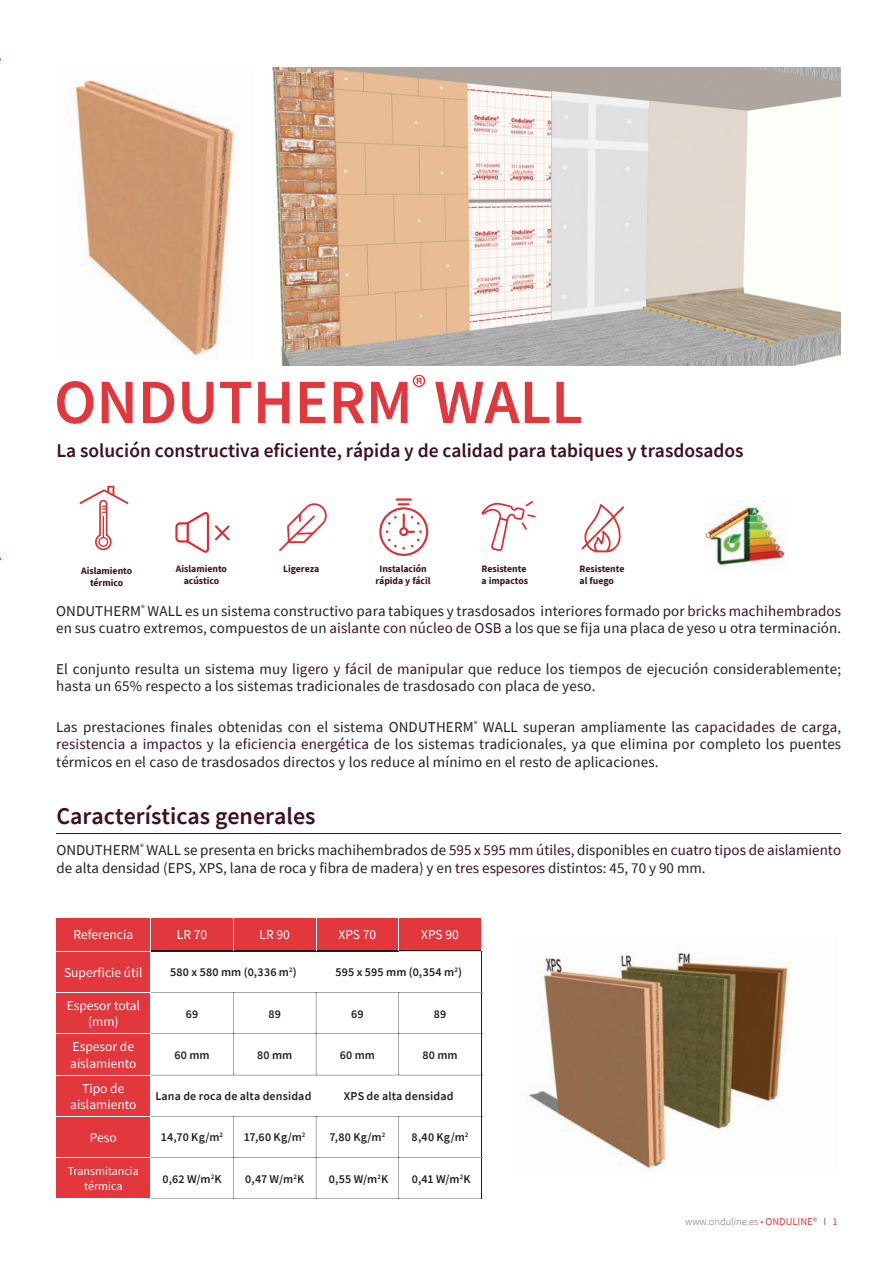
<style>
.page{position:relative;width:893px;height:1263px;background:#fff}
.page>*{position:absolute;margin:0;border:0;box-sizing:border-box;transform-origin:0 0}
.t1{font:600 63px "Source Sans Pro";color:#e1373d}
.t2{font:600 24px "Source Sans Pro";color:#3f0f1f}
.t3{font:600 19.5px "Source Sans Pro";color:#3f0f1f}
.t4{font:15px/16.5px "Source Sans Pro";letter-spacing:.01em;color:#231f20}
.t5{font:13.5px/16.2px "Source Sans Pro";color:#fff;text-align:center}
.t6{font:600 12px "Source Sans Pro";letter-spacing:.015em;color:#231f20}
.t7{font:12px/14.4px "Source Sans Pro";color:#fff;text-align:center}
.t8{font:300 10.5px "Source Sans Pro";color:#806361}
.t9{font:700 9.75px/11.7px "Source Sans Pro";color:#3f0f1f}
.s1{color:#3f0f1f}
.s2{color:#e1373d}
.s3{font-weight:400;color:#e1373d}
.s4{font-weight:400}
</style>
<div class="page">
<img style="left:272px;top:67px;width:569px;height:298px">
<img style="left:73px;top:80px;width:167px;height:278px">
<svg style="left:413px;top:375px;width:12px;height:12px"></svg>
<img style="left:528px;top:952px;width:264px;height:217px">
<svg style="left:279px;top:503px;width:48px;height:48px"></svg>
<svg style="left:80px;top:486px;width:48px;height:65px"></svg>
<svg style="left:481px;top:501px;width:55px;height:50px"></svg>
<img style="left:704px;top:500px;width:81px;height:69px">
<svg style="left:582px;top:504px;width:42px;height:48px"></svg>
<hr style="left:396px;top:498px;width:16px;height:3px;background:#db3033">
<svg style="left:379px;top:503px;width:49px;height:53px"></svg>
<svg style="left:175px;top:512px;width:34px;height:41px"></svg>
<svg style="left:215px;top:525px;width:15px;height:15px"></svg>
<div style="left:56px;top:918px;width:425px;height:280px;background:#e1373d"></div>
<svg style="left:152px;top:952px;width:329px;height:164px"></svg>
<hr style="left:56px;top:951px;width:95px;height:1px;background:#fff">
<hr style="left:151px;top:951px;width:1px;height:41px;background:#fff">
<hr style="left:316px;top:951px;width:1px;height:41px;background:#fff">
<hr style="left:56px;top:992px;width:95px;height:1px;background:#fff">
<hr style="left:56px;top:1033px;width:95px;height:1px;background:#fff">
<hr style="left:56px;top:1075px;width:95px;height:1px;background:#fff">
<hr style="left:151px;top:1075px;width:1px;height:41px;background:#fff">
<hr style="left:316px;top:1075px;width:1px;height:41px;background:#fff">
<hr style="left:56px;top:1116px;width:95px;height:1px;background:#fff">
<hr style="left:56px;top:1157px;width:95px;height:1px;background:#fff">
<hr style="left:151px;top:951px;width:82px;height:1px;background:#231f20">
<hr style="left:233px;top:951px;width:83px;height:1px;background:#231f20">
<hr style="left:316px;top:951px;width:83px;height:1px;background:#231f20">
<svg style="left:399px;top:951px;width:82px;height:1px"></svg>
<hr style="left:481px;top:951px;width:1px;height:41px;background:#231f20">
<svg style="left:151px;top:992px;width:331px;height:84px"></svg>
<hr style="left:481px;top:1075px;width:1px;height:41px;background:#231f20">
<hr style="left:151px;top:918px;width:1px;height:33px;background:#fff">
<hr style="left:233px;top:918px;width:1px;height:33px;background:#fff">
<hr style="left:316px;top:918px;width:1px;height:33px;background:#fff">
<hr style="left:399px;top:918px;width:1px;height:33px;background:#fff">
<div style="left:170px;top:967px;width:118px;height:11px;background:#fff"></div>
<svg style="left:289px;top:967px;width:7px;height:11px"></svg>
<div style="left:336px;top:967px;width:117px;height:11px;background:#fff"></div>
<svg style="left:455px;top:967px;width:6px;height:11px"></svg>
<div style="left:186px;top:1010px;width:12px;height:8px;background:#fff"></div>
<div style="left:269px;top:1010px;width:11px;height:8px;background:#fff"></div>
<div style="left:352px;top:1010px;width:11px;height:8px;background:#fff"></div>
<div style="left:434px;top:1010px;width:12px;height:8px;background:#fff"></div>
<div style="left:175px;top:1051px;width:34px;height:8px;background:#fff"></div>
<div style="left:258px;top:1051px;width:34px;height:8px;background:#fff"></div>
<div style="left:340px;top:1051px;width:34px;height:8px;background:#fff"></div>
<div style="left:423px;top:1051px;width:34px;height:8px;background:#fff"></div>
<div style="left:156px;top:1092px;width:155px;height:8px;background:#fff"></div>
<div style="left:344px;top:1092px;width:109px;height:8px;background:#fff"></div>
<svg style="left:151px;top:1116px;width:331px;height:83px"></svg>
<div style="left:464px;top:1175px;width:7px;height:7px;background:#fff"></div>
<hr style="left:56px;top:833px;width:785px;height:1px;background:#3f0f1f">
<h1 class="t1" style="left:54px;top:361px;width:530px">ONDUTHERM WALL</h1>
<h3 class="t3" style="left:56px;top:438px;width:689px">La solución constructiva eficiente, rápida y de calidad para tabiques y trasdosados</h3>
<p class="t9" style="left:81px;top:565px;width:53px">Aislamiento</p>
<p class="t9" style="left:283px;top:563px;width:38px">Ligereza</p>
<p class="t9" style="left:90px;top:577px;width:35px">térmico</p>
<p class="t9" style="left:176px;top:563px;width:53px;text-align:center">Aislamiento acústico</p>
<p class="t9" style="left:376px;top:563px;width:57px;text-align:center">Instalación rápida y fácil</p>
<p class="t9" style="left:482px;top:563px;width:48px">Resistente a impactos</p>
<p class="t9" style="left:580px;top:563px;width:46px">Resistente al fuego</p>
<p class="t4" style="left:56px;top:603px;width:787px">ONDUTHERM<sup>®</sup> WALL es un sistema constructivo para tabiques y trasdosados interiores formado por <span class="s1">bricks machihembrados </span>en sus cuatro extremos, compuestos de un <span class="s1">aislante con núcleo de OSB</span> a los que se fija una placa de yeso u otra terminación.</p>
<p class="t4" style="left:56px;top:661px;width:786px">El conjunto resulta un sistema muy <span class="s1">ligero y fácil de manipular</span> que reduce los tiempos de ejecución considerablemente; hasta un 65% respecto a los sistemas tradicionales de trasdosado con placa de yeso.</p>
<p class="t4" style="left:56px;top:719px;width:787px">Las prestaciones finales obtenidas con el sistema ONDUTHERM<sup>®</sup> WALL superan ampliamente las <span class="s1">capacidades de carga</span>, <span class="s1">resistencia a impactos</span> y la <span class="s1">eficiencia energética</span> de los sistemas tradicionales, ya que elimina por completo los puentes</p>
<p class="t4" style="left:56px;top:753px;width:604px">térmicos en el caso de trasdosados directos y los reduce al mínimo en el resto de aplicaciones.</p>
<h2 class="t2" style="left:56px;top:801px;width:261px">Características generales</h2>
<p class="t4" style="left:56px;top:841px;width:786px;line-height:18px">ONDUTHERM<sup>®</sup> WALL se presenta en bricks machihembrados de <span class="s1">595 x 595 mm útiles</span>, disponibles en <span class="s1">cuatro tipos de aislamiento </span>de alta densidad (EPS, XPS, lana de roca y fibra de madera) y en <span class="s1">tres espesores</span> distintos: 45, 70 y 90 mm.</p>
<p class="t5" style="left:74px;top:927px;width:61px">Referencia</p>
<p class="t5" style="left:177px;top:927px;width:32px">LR 70</p>
<p class="t5" style="left:260px;top:927px;width:32px">LR 90</p>
<p class="t5" style="left:338px;top:927px;width:39px">XPS 70</p>
<p class="t5" style="left:421px;top:927px;width:39px">XPS 90</p>
<p class="t5" style="left:64px;top:964px;width:80px">Superficie útil</p>
<p class="t6" style="left:170px;top:964px;width:128px">580 x 580 mm (0,336 m<sup>2</sup>)</p>
<p class="t6" style="left:336px;top:964px;width:128px">595 x 595 mm (0,354 m<sup>2</sup>)</p>
<p class="t5" style="left:67px;top:997px;width:75px">Espesor total (mm)</p>
<p class="t6" style="left:186px;top:1006px;width:14px">69</p>
<p class="t6" style="left:268px;top:1006px;width:14px">89</p>
<p class="t6" style="left:351px;top:1006px;width:14px">69</p>
<p class="t6" style="left:434px;top:1006px;width:14px">89</p>
<p class="t5" style="left:70px;top:1039px;width:68px;text-align:left">Espesor de aislamiento</p>
<p class="t6" style="left:174px;top:1047px;width:37px">60 mm</p>
<p class="t6" style="left:257px;top:1047px;width:37px">80 mm</p>
<p class="t6" style="left:340px;top:1047px;width:37px">60 mm</p>
<p class="t6" style="left:422px;top:1047px;width:37px">80 mm</p>
<p class="t5" style="left:70px;top:1080px;width:68px">Tipo de aislamiento</p>
<p class="t6" style="left:155px;top:1088px;width:158px">Lana de roca de alta densidad</p>
<p class="t6" style="left:344px;top:1088px;width:111px">XPS de alta densidad</p>
<p class="t5" style="left:90px;top:1129px;width:28px">Peso</p>
<p class="t6" style="left:161px;top:1129px;width:64px">14,70 Kg/m<sup>2</sup></p>
<p class="t6" style="left:244px;top:1129px;width:63px">17,60 Kg/m<sup>2</sup></p>
<p class="t6" style="left:329px;top:1129px;width:58px">7,80 Kg/m<sup>2</sup></p>
<p class="t6" style="left:412px;top:1129px;width:58px">8,40 Kg/m<sup>2</sup></p>
<p class="t7" style="left:68px;top:1164px;width:73px">Transmitancia térmica</p>
<p class="t6" style="left:162px;top:1171px;width:61px">0,62 W/m<sup>2</sup>K</p>
<p class="t6" style="left:245px;top:1171px;width:60px">0,47 W/m<sup>2</sup>K</p>
<p class="t6" style="left:329px;top:1171px;width:61px">0,55 W/m<sup>2</sup>K</p>
<p class="t6" style="left:412px;top:1171px;width:60px">0,41 W/m<sup>2</sup>K</p>
<p class="t8" style="left:685px;top:1215px;width:154px">www.onduline.es <span class="s2">•</span> <span class="s3">ONDULINE®</span> <span class="s4">I</span> <span class="s3">1</span></p>
</div>
